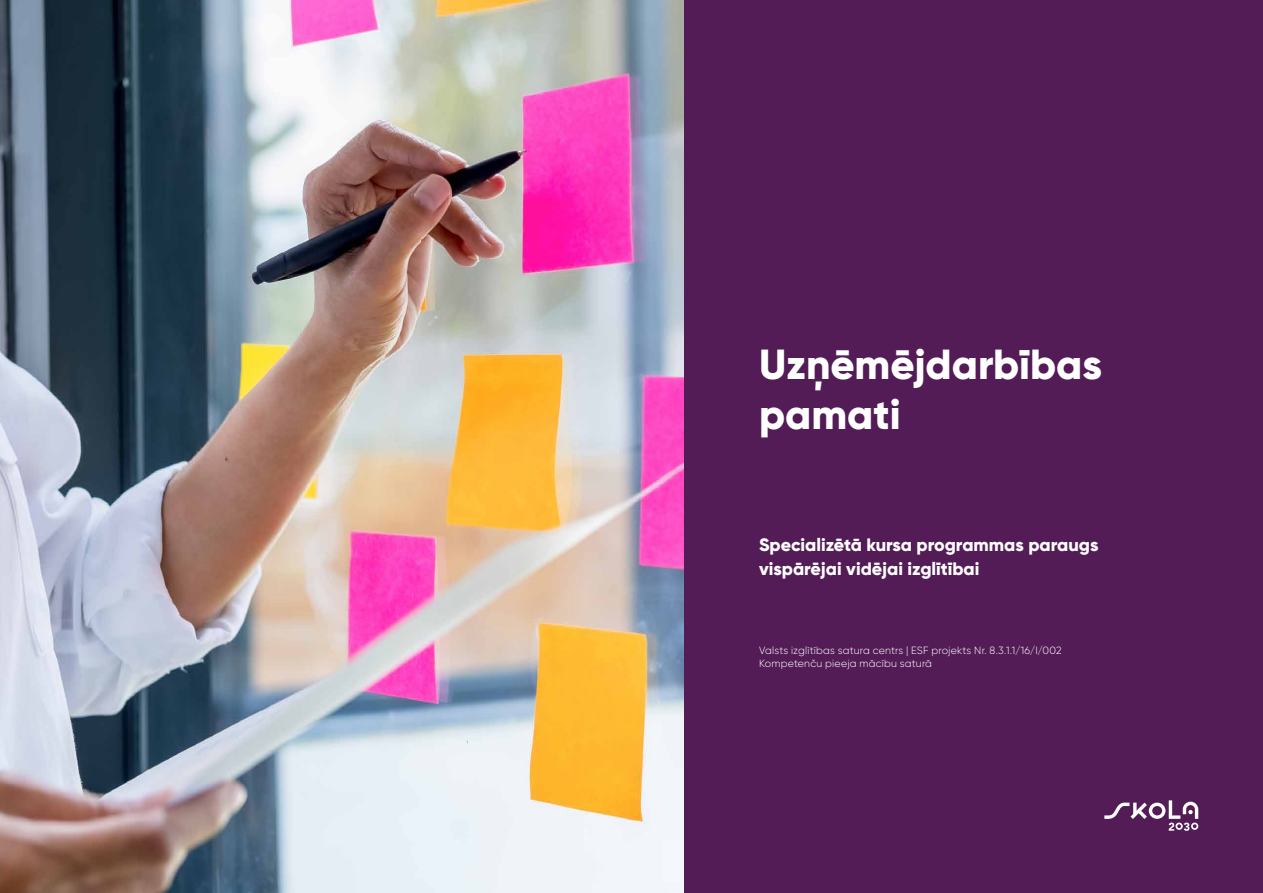
<style>
.page{position:relative;width:1263px;height:893px;background:#fff}
.page>*{position:absolute;margin:0;border:0;box-sizing:border-box;transform-origin:0 0}
.t1{font:800 42px/49.5px "Gilroy";color:#fff}
.t2{font:800 18px/24px "Gilroy";color:#fff}
.t3{font:300 10.5px/12.6px "Gilroy";letter-spacing:.02em;color:#fff}
</style>
<div class="page">
<img style="left:0;top:0;width:685px;height:893px">
<div style="left:685px;top:0;width:578px;height:893px;background:#531c56"></div>
<svg style="left:1104px;top:800px;width:94px;height:31px"></svg>
<h1 class="t1" style="left:759px;top:340px;width:344px">Uzņēmējdarbības pamati</h1>
<h2 class="t2" style="left:759px;top:532px;width:341px">Specializētā kursa programmas paraugs vispārējai vidējai izglītībai</h2>
<p class="t3" style="left:759px;top:644px;width:304px">Valsts izglītības satura centrs | ESF projekts Nr. 8.3.1.1/16/I/002<br>Kompetenču pieeja mācību saturā</p>
</div>
